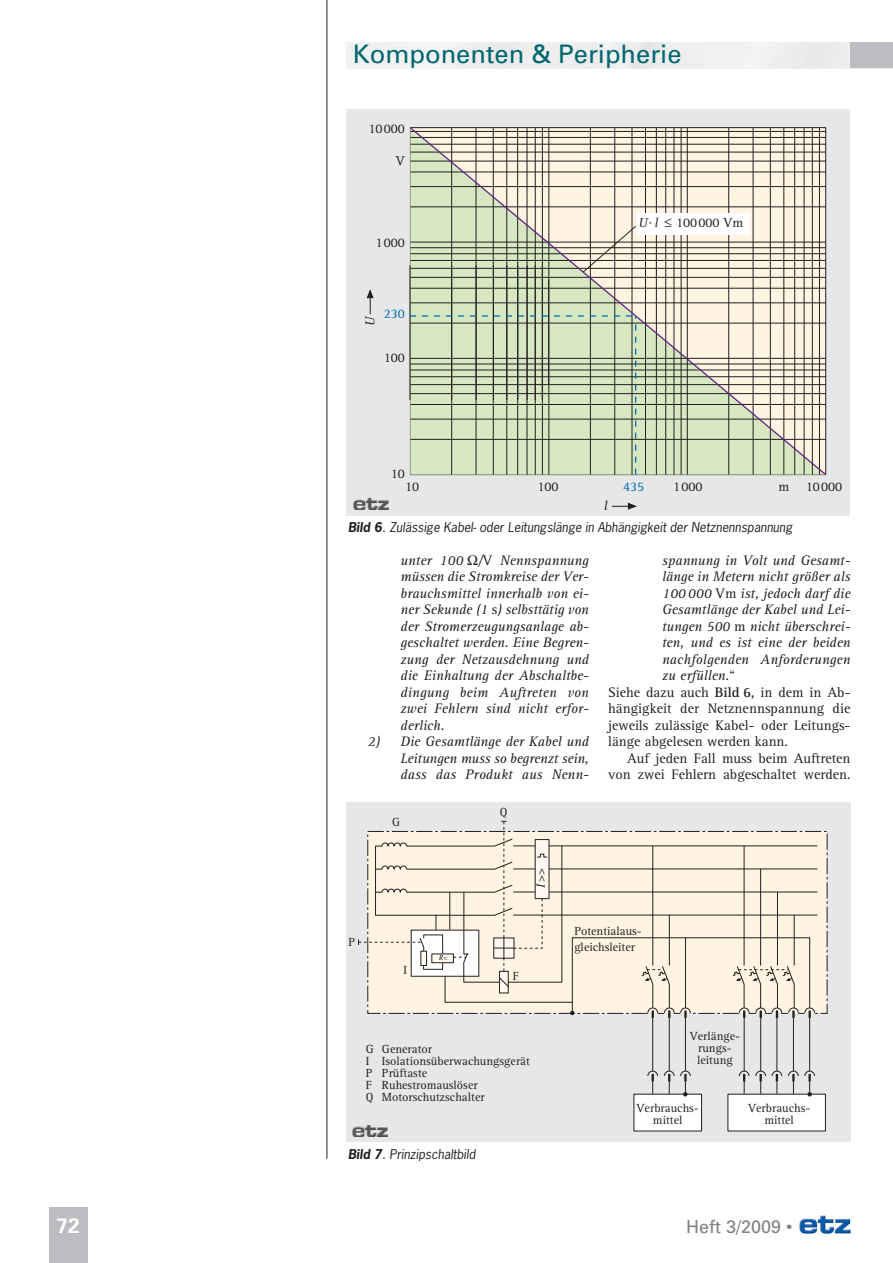
<style>
.page{position:relative;width:893px;height:1263px;background:#fff}
.page>*{position:absolute;margin:0;border:0;box-sizing:border-box;transform-origin:0 0}
.t1{font:25.5px "Univers";color:#006771}
.t2{font:700 21px "Univers";color:#fff}
.t3{font:18px "Univers";color:#808285}
.t4{font:italic 14.25px/16.5px "VDE Rotis";color:#231f20;text-align:justify}
.t5{font:14.25px/16.5px "VDE Rotis Plain";color:#231f20;text-align:justify}
.t6{font:13.5px "VDE Rotis Plain";color:#231f20}
.t7{font:13.5px "VDE Rotis Plain";color:#006bb1}
.t8{font:italic 13.5px "VDE Rotis";color:#231f20}
.t9{font:12.75px "News Gothic";color:#231f20}
.t10{font:12.15px/12.1px "VDE Rotis Plain";color:#231f20;text-align:center}
.t11{font:italic 7.35px "VDE Rotis";color:#231f20}
.s1{font-family:"VDE Rotis";font-style:italic}
.s2{font-weight:700}
.s3{font-family:"VDE Rotis Plain";font-style:normal}
.s4{font-family:"VDE Rotis";font-weight:700}
</style>
<div class="page">
<div style="left:49px;top:1208px;width:38px;height:55px;background:#bbbdc0"></div>
<img style="left:799px;top:1215px;width:51px;height:18px">
<div style="left:850px;top:43px;width:43px;height:25px;background:#bbbdc0"></div>
<hr style="left:327px;top:0;width:1px;height:1159px;background:#231f20">
<div style="left:347px;top:109px;width:503px;height:406px;background:#e6e7e8"></div>
<svg style="left:612px;top:503px;width:25px;height:7px"></svg>
<svg style="left:366px;top:289px;width:8px;height:25px"></svg>
<svg style="left:409px;top:127px;width:418px;height:349px"></svg>
<svg style="left:410px;top:315px;width:226px;height:160px"></svg>
<div style="left:638px;top:213px;width:112px;height:22px;background:#fff"></div>
<svg style="left:582px;top:226px;width:54px;height:47px"></svg>
<div style="left:347px;top:802px;width:503px;height:340px;background:#e6e7e8"></div>
<hr style="left:652px;top:1018px;width:1px;height:53px;background:#231f20">
<svg style="left:647px;top:1070px;width:11px;height:24px"></svg>
<hr style="left:669px;top:1018px;width:1px;height:53px;background:#231f20">
<hr style="left:685px;top:1018px;width:1px;height:53px;background:#231f20">
<div style="left:634px;top:1094px;width:68px;height:37px;background:#fff"></div>
<svg style="left:664px;top:1070px;width:27px;height:26px"></svg>
<div style="left:728px;top:1094px;width:98px;height:37px;background:#fff"></div>
<hr style="left:744px;top:1018px;width:1px;height:53px;background:#231f20">
<hr style="left:760px;top:1018px;width:1px;height:53px;background:#231f20">
<hr style="left:777px;top:1018px;width:1px;height:53px;background:#231f20">
<svg style="left:739px;top:1070px;width:43px;height:24px"></svg>
<hr style="left:793px;top:1018px;width:1px;height:53px;background:#231f20">
<hr style="left:809px;top:1018px;width:1px;height:53px;background:#231f20">
<svg style="left:788px;top:1070px;width:27px;height:26px"></svg>
<svg style="left:367px;top:831px;width:461px;height:183px"></svg>
<img style="left:354px;top:497px;width:34px;height:12px">
<img style="left:352px;top:1126px;width:35px;height:10px">
<h1 class="t1" style="left:353px;top:45px;width:330px">Komponenten &amp; Peripherie</h1>
<p class="t6" style="left:368px;top:123px;width:38px">10000</p>
<p class="t6" style="left:396px;top:155px;width:11px">V</p>
<p class="t6" style="left:375px;top:237px;width:31px">1000</p>
<p class="t8" style="left:365px;top:326px;width:12px;rotate:-90deg">U</p>
<p class="t7" style="left:384px;top:309px;width:23px">230</p>
<p class="t6" style="left:384px;top:353px;width:23px">100</p>
<p class="t6" style="left:391px;top:469px;width:16px">10</p>
<p class="t6" style="left:638px;top:217px;width:106px"><span class="s1">U· l</span> ≤ 100000 Vm</p>
<p class="t7" style="left:623px;top:482px;width:23px">435</p>
<p class="t6" style="left:405px;top:482px;width:16px">10</p>
<p class="t6" style="left:778px;top:482px;width:12px">m</p>
<p class="t6" style="left:537px;top:482px;width:23px">100</p>
<p class="t6" style="left:673px;top:482px;width:31px">1000</p>
<p class="t6" style="left:806px;top:482px;width:38px">10000</p>
<p class="t8" style="left:604px;top:500px;width:5px">l</p>
<p class="t9" style="left:348px;top:522px;width:447px"><span class="s2">Bild 6</span>. Zulässige Kabel- oder Leitungslänge in Abhängigkeit der Netznennspannung</p>
<p class="t4" style="left:401px;top:553px;width:190px">unter 100 /<span class="s3">V</span> Nennspannung müssen die Stromkreise der Ver&shy;brauchsmittel innerhalb von ei&shy;ner Sekunde (1 <span class="s3">s</span>) selbsttätig von der Stromerzeugungsanlage ab&shy;geschaltet werden. Eine Begren&shy;zung der Netzausdehnung und die Einhaltung der Abschaltbe&shy;dingung beim Auftreten von zwei Fehlern sind nicht erfor&shy;derlich.</p>
<p class="t4" style="left:401px;top:734px;width:190px;text-indent:-33px">2) Die Gesamtlänge der Kabel und Leitungen muss so begrenzt sein, dass das Produkt aus Nenn-</p>
<p class="t10" style="left:392px;top:817px;width:10px">G</p>
<p class="t10" style="left:500px;top:807px;width:9px">Q</p>
<p class="t4" style="left:662px;top:553px;width:190px">spannung in Volt und Gesamt&shy;länge in Metern nicht größer als 100000 <span class="s3">Vm</span> ist, jedoch darf die Gesamtlänge der Kabel und Lei&shy;tungen 500 <span class="s3">m</span> nicht überschrei&shy;ten, und es ist eine der beiden nachfolgenden Anforderungen zu erfüllen.<span class="s3">“</span></p>
<p class="t5" style="left:608px;top:685px;width:244px">Siehe dazu auch <span class="s4">Bild 6</span>, in dem in Ab&shy;hängigkeit der Netznennspannung die jeweils zulässige Kabel- oder Leitungs&shy;länge abgelesen werden kann.</p>
<p class="t5" style="left:608px;top:751px;width:244px;text-align:right">Auf jeden Fall muss beim Auftreten von zwei Fehlern abgeschaltet werden.</p>
<p class="t10" style="left:349px;top:937px;width:8px">P</p>
<p class="t10" style="left:404px;top:965px;width:5px">I</p>
<p class="t11" style="left:439px;top:955px;width:10px">R&lt;</p>
<p class="t10" style="left:536px;top:888px;width:22px;rotate:-90deg"><span class="s1">I</span>&gt;&gt;</p>
<p class="t10" style="left:513px;top:971px;width:8px">F</p>
<p class="t10" style="left:574px;top:924px;width:69px;line-height:16px;text-align:left">Potentialaus&shy;gleichsleiter</p>
<p class="t10" style="left:366px;top:1043px;width:166px;text-align:left">G Generator<br>I Isolationsüberwachungsgerät<br>P Prüftaste<br>F Ruhestromauslöser<br>Q Motorschutzschalter</p>
<p class="t10" style="left:690px;top:1030px;width:52px">Verlänge&shy;rungs&shy;leitung</p>
<p class="t10" style="left:636px;top:1103px;width:64px">Verbrauchs&shy;mittel</p>
<p class="t10" style="left:748px;top:1103px;width:64px">Verbrauchs&shy;mittel</p>
<p class="t9" style="left:348px;top:1149px;width:130px"><span class="s2">Bild 7</span>. Prinzipschaltbild</p>
<h2 class="t2" style="left:56px;top:1217px;width:25px">72</h2>
<p class="t3" style="left:686px;top:1220px;width:108px">Heft 3/2009 •</p>
</div>
